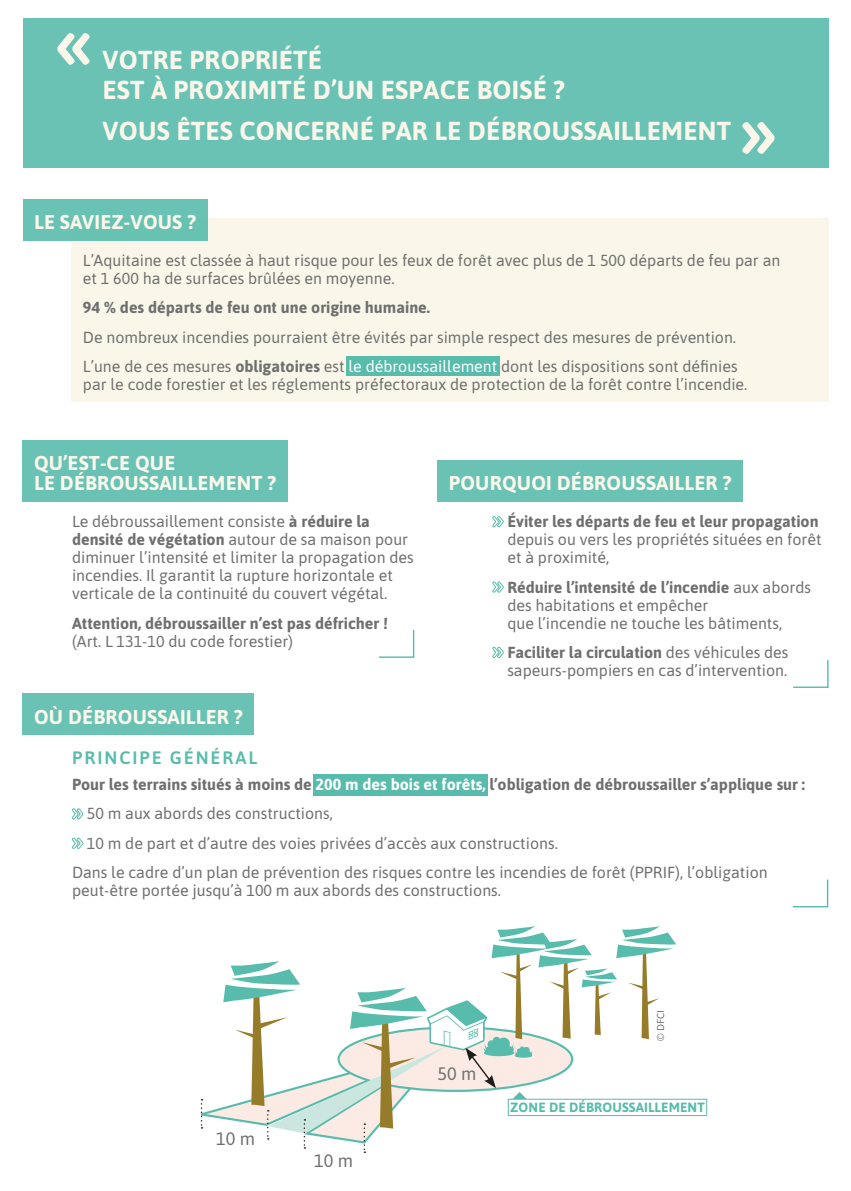
<style>
.page{position:relative;width:851px;height:1191px;background:#fff}
.page>*{position:absolute;margin:0;border:0;box-sizing:border-box;transform-origin:0 0}
.t1{font:700 26px/30px "Asap";letter-spacing:.01em;color:#faf7ea}
.t2{font:700 20px/20px "Asap";letter-spacing:.01em;color:#faf7ea}
.t3{font:600 18px "Asap";letter-spacing:.11em;color:#58bcac}
.t4{font:18px "Asap";color:#706f6f}
.t5{font:16px/18px "Asap";color:#706f6f}
.t6{font:700 16px "Asap";color:#706f6f}
.t7{font:700 13.4px "Asap";letter-spacing:.01em;color:#58bcac}
.t8{font:10px "Asap";color:#706f6f}
.s1{font-weight:700}
.s2{color:#fff}
</style>
<div class="page">
<div style="left:23px;top:18px;width:805px;height:149px;background:#69c2b4"></div>
<div style="left:72px;top:219px;width:756px;height:183px;background:#faf7ea"></div>
<svg style="left:378px;top:630px;width:37px;height:28px"></svg>
<svg style="left:793px;top:660px;width:36px;height:28px"></svg>
<svg style="left:57px;top:33px;width:33px;height:32px"></svg>
<svg style="left:492px;top:516px;width:11px;height:11px"></svg>
<svg style="left:492px;top:581px;width:11px;height:12px"></svg>
<svg style="left:492px;top:646px;width:11px;height:12px"></svg>
<div style="left:346px;top:357px;width:154px;height:19px;background:#58bcac"></div>
<svg style="left:792px;top:879px;width:36px;height:29px"></svg>
<div style="left:508px;top:1098px;width:199px;height:18px;border:1px solid #58bcac"></div>
<svg style="left:200px;top:926px;width:476px;height:226px"></svg>
<div style="left:313px;top:774px;width:174px;height:22px;background:#58bcac"></div>
<svg style="left:72px;top:808px;width:11px;height:11px"></svg>
<svg style="left:72px;top:837px;width:11px;height:12px"></svg>
<div style="left:23px;top:199px;width:184px;height:41px;background:#69c2b4"></div>
<div style="left:23px;top:440px;width:265px;height:62px;background:#69c2b4"></div>
<div style="left:437px;top:460px;width:305px;height:42px;background:#69c2b4"></div>
<div style="left:23px;top:693px;width:231px;height:42px;background:#69c2b4"></div>
<svg style="left:742px;top:122px;width:32px;height:32px"></svg>
<h1 class="t1" style="left:102px;top:44px;width:463px">VOTRE PROPRIÉTÉ<br>EST À PROXIMITÉ D’UN ESPACE BOISÉ ?</h1>
<h1 class="t1" style="left:102px;top:115px;width:630px">VOUS ÊTES CONCERNÉ PAR LE DÉBROUSSAILLEMENT</h1>
<p class="t2" style="left:34px;top:211px;width:163px">LE SAVIEZ-VOUS ?</p>
<p class="t5" style="left:83px;top:250px;width:698px">L’Aquitaine est classée à haut risque pour les feux de forêt avec plus de 1 500 départs de feu par an et 1 600 ha de surfaces brûlées en moyenne.</p>
<p class="t6" style="left:83px;top:296px;width:348px">94 % des départs de feu ont une origine humaine.</p>
<p class="t5" style="left:83px;top:321px;width:656px;line-height:29.4px">De nombreux incendies pourraient être évités par simple respect des mesures de prévention.<br>L’une de ces mesures <span class="s1">obligatoires</span> est <span class="s2">le débroussaillement</span> dont les dispositions sont définies</p>
<p class="t5" style="left:83px;top:374px;width:666px">par le code forestier et les réglements préfectoraux de protection de la forêt contre l’incendie.</p>
<p class="t2" style="left:34px;top:452px;width:243px">QU’EST-CE QUE<br>LE DÉBROUSSAILLEMENT ?</p>
<p class="t5" style="left:72px;top:511px;width:343px">Le débroussaillement consiste <span class="s1">à réduire la densité de végétation</span> autour de sa maison pour diminuer l’intensité et limiter la propagation des incendies. Il garantit la rupture horizontale et verticale de la continuité du couvert végétal.</p>
<p class="t6" style="left:72px;top:611px;width:317px">Attention, débroussailler n’est pas défricher !</p>
<p class="t5" style="left:72px;top:631px;width:222px">(Art. L 131-10 du code forestier)</p>
<p class="t2" style="left:34px;top:705px;width:210px">OÙ DÉBROUSSAILLER ?</p>
<p class="t3" style="left:72px;top:744px;width:186px">PRINCIPE GÉNÉRAL</p>
<p class="t2" style="left:448px;top:472px;width:284px">POURQUOI DÉBROUSSAILLER ?</p>
<p class="t6" style="left:507px;top:510px;width:312px">Éviter les départs de feu et leur propagation</p>
<p class="t5" style="left:507px;top:529px;width:315px">depuis ou vers les propriétés situées en forêt et à proximité,</p>
<p class="t5" style="left:507px;top:577px;width:305px"><span class="s1">Réduire l’intensité de l’incendie</span> aux abords des habitations et empêcher<br>que l’incendie ne touche les bâtiments,</p>
<p class="t5" style="left:507px;top:642px;width:282px"><span class="s1">Faciliter la circulation</span> des véhicules des sapeurs-pompiers en cas d’intervention.</p>
<p class="t6" style="left:72px;top:773px;width:734px">Pour les terrains situés à moins de <span class="s2">200 m des bois et forêts,</span> l’obligation de débroussailler s’applique sur :</p>
<p class="t5" style="left:87px;top:804px;width:247px">50 m aux abords des constructions,</p>
<p class="t5" style="left:87px;top:833px;width:472px">10 m de part et d’autre des voies privées d’accès aux constructions.</p>
<p class="t5" style="left:72px;top:862px;width:697px">Dans le cadre d’un plan de prévention des risques contre les incendies de forêt (PPRIF), l’obligation</p>
<p class="t5" style="left:72px;top:880px;width:430px">peut‑être portée jusqu’à 100 m aux abords des constructions.</p>
<p class="t4" style="left:216px;top:1126px;width:40px">10 m</p>
<p class="t4" style="left:314px;top:1148px;width:40px">10 m</p>
<p class="t4" style="left:437px;top:1060px;width:40px">50 m</p>
<p class="t8" style="left:653px;top:1041px;width:32px;rotate:-90deg">© DFCI</p>
<p class="t7" style="left:510px;top:1098px;width:196px">ZONE DE DÉBROUSSAILLEMENT</p>
</div>
